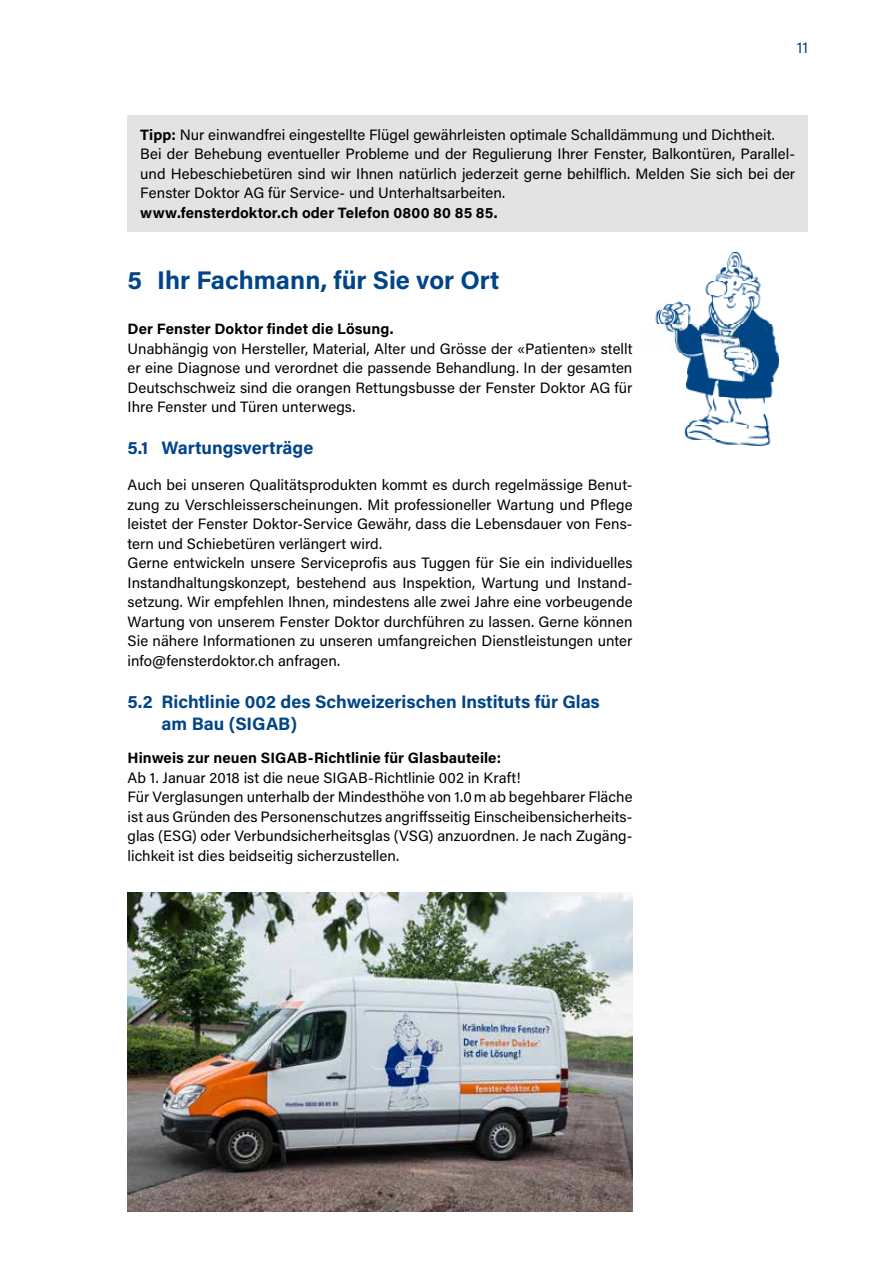
<style>
.page{position:relative;width:893px;height:1263px;background:#fff}
.page>*{position:absolute;margin:0;border:0;box-sizing:border-box;transform-origin:0 0}
.t1{font:700 25.5px "Acumin Pro";color:#004587}
.t2{font:700 18px/22.5px "Acumin Pro";color:#004587}
.t3{font:15px/19.5px "Acumin Pro";color:#000}
.t4{font:700 15px "Acumin Pro";letter-spacing:.005em;color:#000}
.t5{font:15px "Acumin Pro";color:#004587}
.s1{font-weight:700}
</style>
<div class="page">
<div style="left:128px;top:115px;width:680px;height:117px;background:#e3e3e3"></div>
<img style="left:655px;top:253px;width:123px;height:192px">
<img style="left:128px;top:893px;width:504px;height:319px">
<p class="t5" style="left:797px;top:37px;width:13px">11</p>
<p class="t3" style="left:140px;top:124px;width:656px"><span class="s1">Tipp:</span> Nur einwandfrei eingestellte Flügel gewährleisten optimale Schalldämmung und Dichtheit.<br>Bei der Behebung eventueller Probleme und der Regulierung Ihrer Fenster, Balkontüren, Parallel&shy;und Hebeschiebetüren sind wir Ihnen natürlich jederzeit gerne behilflich. Melden Sie sich bei der Fenster Doktor AG für Service- und Unterhaltsarbeiten.</p>
<p class="t4" style="left:140px;top:202px;width:359px">www.fensterdoktor.ch oder Telefon 0800 80 85 85.</p>
<h1 class="t1" style="left:128px;top:262px;width:373px">5 Ihr Fachmann, für Sie vor Ort</h1>
<p class="t4" style="left:128px;top:318px;width:267px">Der Fenster Doktor findet die Lösung.</p>
<p class="t3" style="left:128px;top:338px;width:506px;text-align:justify">Unabhängig von Hersteller, Material, Alter und Grösse der «Patienten» stellt er eine Diagnose und verordnet die passende Behandlung. In der gesamten Deutschschweiz sind die orangen Rettungsbusse der Fenster Doktor AG für Ihre Fenster und Türen unterwegs.</p>
<p class="t2" style="left:128px;top:436px;width:187px">5.1 Wartungsverträge</p>
<p class="t3" style="left:128px;top:474px;width:506px">Auch bei unseren Qualitätsprodukten kommt es durch regelmässige Benut&shy;zung zu Verschleisserscheinungen. Mit professioneller Wartung und Pflege leistet der Fenster Doktor-Service Gewähr, dass die Lebensdauer von Fens&shy;tern und Schiebetüren verlängert wird.<br>Gerne entwickeln unsere Serviceprofis aus Tuggen für Sie ein individuelles Instandhaltungskonzept, bestehend aus Inspektion, Wartung und Instand&shy;setzung. Wir empfehlen Ihnen, mindestens alle zwei Jahre eine vorbeugende Wartung von unserem Fenster Doktor durchführen zu lassen. Gerne können Sie nähere Informationen zu unseren umfangreichen Dienstleistungen unter info@fensterdoktor.ch anfragen.</p>
<p class="t2" style="left:162px;top:689px;width:440px;text-indent:-34px">5.2 Richtlinie 002 des Schweizerischen Instituts für Glas am Bau (SIGAB)</p>
<p class="t4" style="left:128px;top:747px;width:375px">Hinweis zur neuen SIGAB-Richtlinie für Glasbauteile:</p>
<p class="t3" style="left:128px;top:767px;width:506px">Ab 1. Januar 2018 ist die neue SIGAB-Richtlinie 002 in Kraft!<br>Für Verglasungen unterhalb der Mindesthöhe von 1.0m ab begehbarer Fläche ist aus Gründen des Personenschutzes angriffsseitig Einscheibensicherheits&shy;glas (ESG) oder Verbundsicherheitsglas (VSG) anzuordnen. Je nach Zugäng&shy;lichkeit ist dies beidseitig sicherzustellen.</p>
</div>
